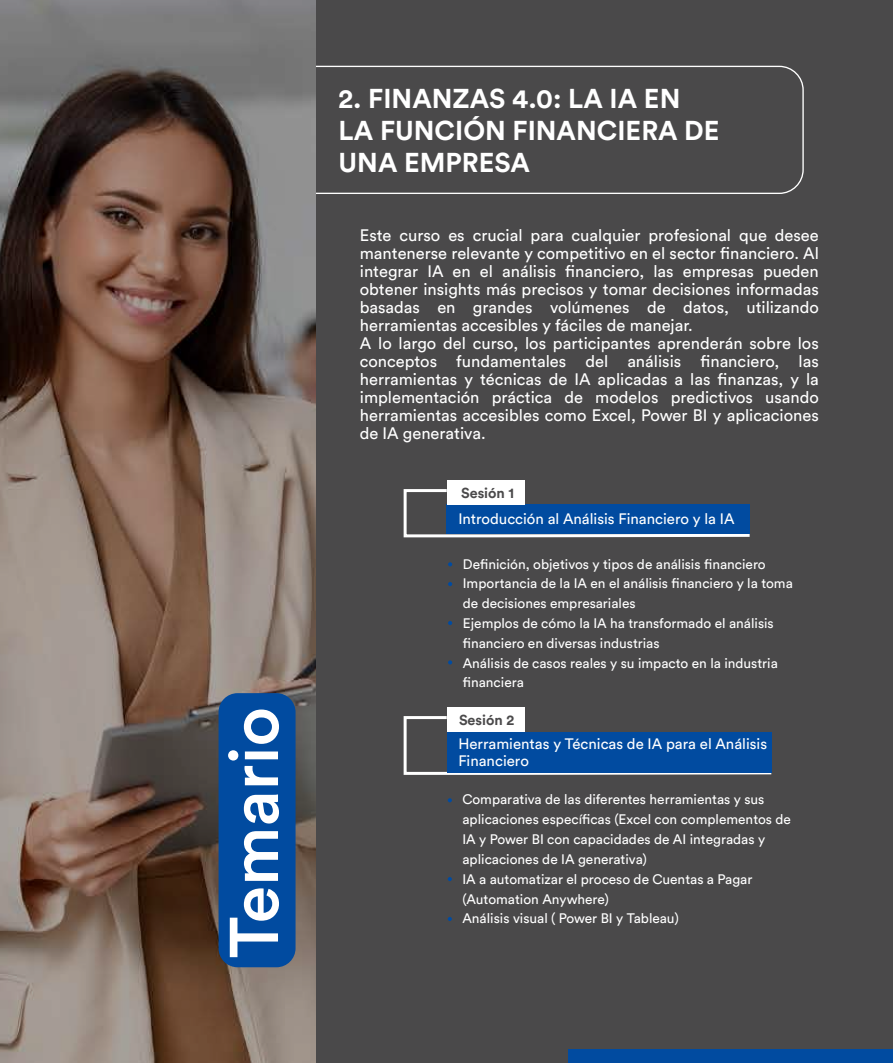
<style>
.page{position:relative;width:893px;height:1063px;background:#fff}
.page>*{position:absolute;margin:0;border:0;box-sizing:border-box;transform-origin:0 0}
.t1{font:500 67.95px "Circular Std";color:#fff}
.t2{font:700 27px/32.4px "Circular Std";color:#fff}
.t3{font:16.5px/18px "Circular Std";color:#fff}
.t4{font:15px/16.5px "Circular Std";color:#fff}
.t5{font:700 14.4px "Circular Std";color:#4a494a}
.t6{font:13.65px/19.8px "Circular Std";color:#fff}
</style>
<div class="page">
<div style="left:316px;top:0;width:577px;height:1063px;background:#4a494a"></div>
<svg style="left:448px;top:562px;width:4px;height:4px"></svg>
<svg style="left:448px;top:582px;width:4px;height:4px"></svg>
<svg style="left:448px;top:621px;width:4px;height:4px"></svg>
<svg style="left:448px;top:660px;width:4px;height:5px"></svg>
<div style="left:568px;top:1049px;width:325px;height:14px;background:#014ba0"></div>
<svg style="left:316px;top:66px;width:488px;height:128px"></svg>
<svg style="left:0;top:0;width:316px;height:1063px;background:#78665d"></svg>
<div style="left:219px;top:693px;width:77px;height:274px;background:#014ba0;border-radius:19px"></div>
<svg style="left:403px;top:489px;width:347px;height:49px"></svg>
<div style="left:447px;top:505px;width:303px;height:29px;background:#014ba0"></div>
<div style="left:447px;top:481px;width:78px;height:24px;background:#fff"></div>
<svg style="left:448px;top:798px;width:4px;height:4px"></svg>
<svg style="left:448px;top:877px;width:4px;height:4px"></svg>
<svg style="left:448px;top:917px;width:4px;height:4px"></svg>
<svg style="left:403px;top:716px;width:369px;height:59px"></svg>
<div style="left:447px;top:732px;width:324px;height:40px;background:#014ba0"></div>
<div style="left:447px;top:708px;width:78px;height:24px;background:#fff"></div>
<h1 class="t1" style="left:211px;top:958px;width:253px;rotate:-90deg">Temario</h1>
<h2 class="t2" style="left:339px;top:81px;width:382px">2. FINANZAS 4.0: LA IA EN<br>LA FUNCIÓN FINANCIERA DE<br>UNA EMPRESA</h2>
<p class="t3" style="left:360px;top:226px;width:460px">Este curso es crucial para cualquier profesional que desee mantenerse relevante y competitivo en el sector financiero. Al integrar IA en el análisis financiero, las empresas pueden obtener insights más precisos y tomar decisiones informadas basadas en grandes volúmenes de datos, utilizando herramientas accesibles y fáciles de manejar.<br>A lo largo del curso, los participantes aprenderán sobre los conceptos fundamentales del análisis financiero, las herramientas y técnicas de IA aplicadas a las finanzas, y la implementación práctica de modelos predictivos usando herramientas accesibles como Excel, Power BI y aplicaciones de IA generativa.</p>
<p class="t5" style="left:461px;top:484px;width:55px">Sesión 1</p>
<p class="t4" style="left:458px;top:510px;width:278px">Introducción al Análisis Financiero y la IA</p>
<p class="t6" style="left:463px;top:554px;width:332px">Definición, objetivos y tipos de análisis financiero Importancia de la IA en el análisis financiero y la toma de decisiones empresariales<br>Ejemplos de cómo la IA ha transformado el análisis financiero en diversas industrias<br>Análisis de casos reales y su impacto en la industria financiera</p>
<p class="t5" style="left:459px;top:711px;width:57px">Sesión 2</p>
<p class="t4" style="left:458px;top:736px;width:310px">Herramientas y Técnicas de IA para el Análisis<br>Financiero</p>
<p class="t6" style="left:462px;top:790px;width:330px">Comparativa de las diferentes herramientas y sus aplicaciones específicas (Excel con complementos de IA y Power BI con capacidades de AI integradas y aplicaciones de IA generativa)<br>IA a automatizar el proceso de Cuentas a Pagar (Automation Anywhere)<br>Análisis visual ( Power BI y Tableau)</p>
</div>
